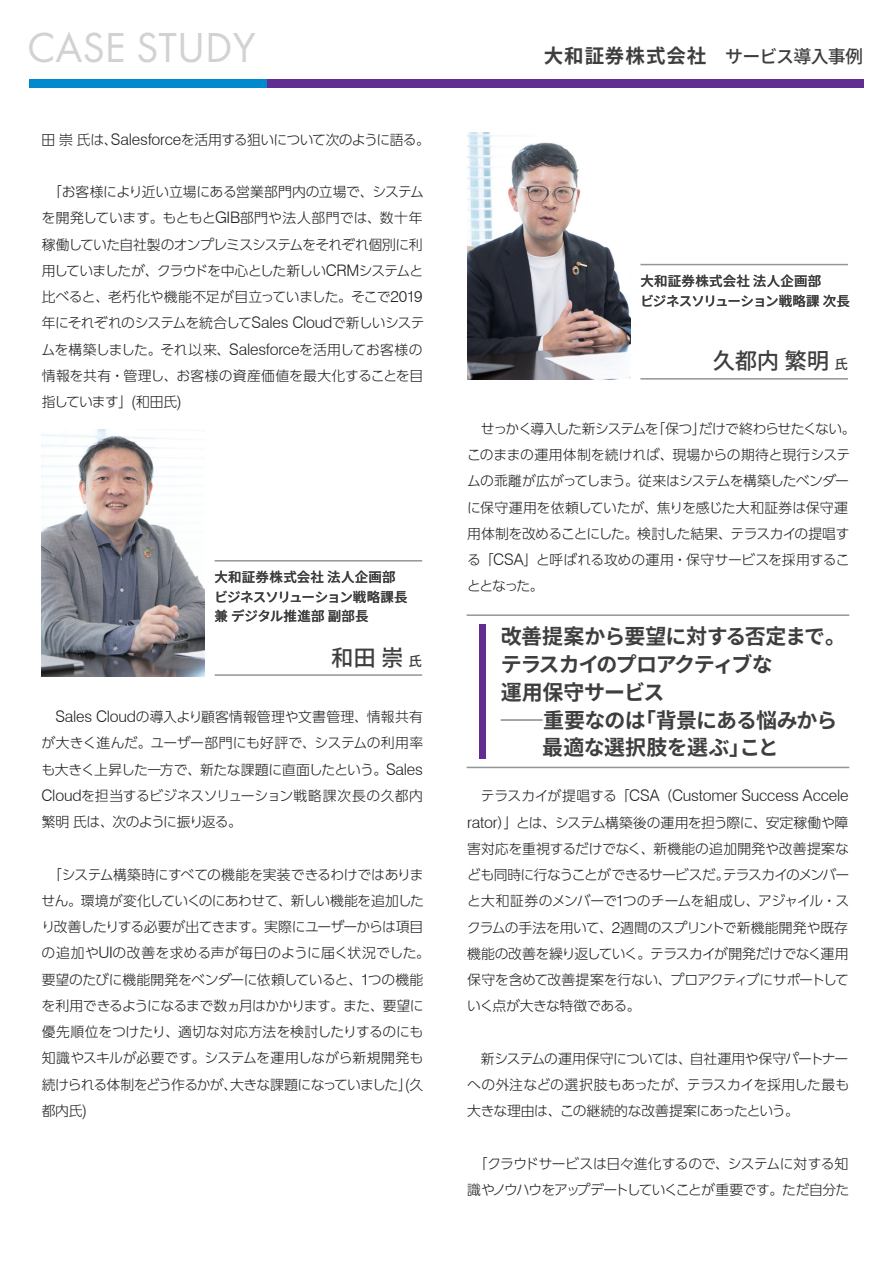
<style>
.page{position:relative;width:893px;height:1263px;background:#fff}
.page>*{position:absolute;margin:0;border:0;box-sizing:border-box;transform-origin:0 0}
.t1{font:43.5px "Futura PT";color:#d1d2d4}
.t2{font:500 22.5px "Gen Shin Gothic";letter-spacing:-.01em;color:#3e3e3f}
.t3{font:700 21px/27.8px "Gen Shin Gothic";letter-spacing:-.04em;color:#3e3e3f}
.t4{font:500 18px "Gen Shin Gothic";letter-spacing:-.045em;color:#3e3e3f}
.t5{font:300 15.9px "Swiss 721 BT";letter-spacing:-.01em;color:#231f20}
.t6{font:300 13.8px/26.2px "UD Shin Go Pro";letter-spacing:-.03em;color:#231f20}
.t7{font:500 13.5px/19.5px "Gen Shin Gothic";letter-spacing:.01em;color:#3e3e3f}
.s1{font-family:"Swiss 721 BT";font-size:15.9px}
.s2{font-size:13.5px}
.s3{font-weight:700;font-size:19.5px}
.s4{font-family:"UD Shin Go Pro";font-size:13.8px}
</style>
<div class="page">
<div style="left:30px;top:79px;width:833px;height:9px;background:#612d91"></div>
<div style="left:30px;top:79px;width:237px;height:9px;background:#0089cf"></div>
<hr style="left:467px;top:614px;width:382px;height:2px;background:#939598">
<hr style="left:467px;top:767px;width:382px;height:1px;background:#939598">
<div style="left:479px;top:625px;width:6px;height:134px;background:#612d91"></div>
<img style="left:42px;top:429px;width:163px;height:247px">
<hr style="left:215px;top:560px;width:207px;height:1px;background:#939598">
<hr style="left:215px;top:674px;width:207px;height:2px;background:#939598">
<img style="left:468px;top:133px;width:162px;height:247px">
<hr style="left:640px;top:264px;width:208px;height:1px;background:#939598">
<hr style="left:640px;top:378px;width:208px;height:2px;background:#939598">
<h1 class="t1" style="left:27px;top:21px;width:230px">CASE STUDY</h1>
<p class="t6" style="left:42px;top:126px;width:390px">田崇氏は、<span class="s1">Salesforce</span>を活用する狙いについて次のように語る。</p>
<p class="t6" style="left:42px;top:178px;width:385px;text-indent:7px">「お客様により近い立場にある営業部門内の立場で、システムを開発しています。もともと<span class="s1">GIB</span>部門や法人部門では、数十年稼働していた自社製のオンプレミスシステムをそれぞれ個別に利用していましたが、クラウドを中心とした新しい<span class="s1">CRM</span>システムと比べると、老朽化や機能不足が目立っていました。そこで<span class="s1">2019</span>年にそれぞれのシステムを統合して<span class="s1">Sales Cloud</span>で新しいシステムを構築しました。それ以来、<span class="s1">Salesforce</span>を活用してお客様の情報を共有・管理し、お客様の資産価値を最大化することを目指しています」<span class="s1">(</span>和田氏<span class="s1">)</span></p>
<p class="t7" style="left:215px;top:567px;width:195px">大和証券株式会社 法人企画部ビジネスソリューション戦略課長兼 デジタル推進部 副部長</p>
<h2 class="t2" style="left:331px;top:641px;width:92px">和田 崇 <span class="s2">氏</span></h2>
<p class="t6" style="left:42px;top:703px;width:383px;text-align:justify;text-indent:14px"><span class="s1">Sales Cloud</span>の導入より顧客情報管理や文書管理、情報共有が大きく進んだ。ユーザー部門にも好評で、システムの利用率も大きく上昇した一方で、新たな課題に直面したという。<span class="s1">Sales Cloud</span>を担当するビジネスソリューション戦略課次長の久都内繁明氏は、次のように振り返る。</p>
<p class="t6" style="left:41px;top:861px;width:390px;text-indent:7px">「システム構築時にすべての機能を実装できるわけではありません。環境が変化していくのにあわせて、新しい機能を追加したり改善したりする必要が出てきます。実際にユーザーからは項目の追加や<span class="s1">UI</span>の改善を求める声が毎日のように届く状況でした。要望のたびに機能開発をベンダーに依頼していると、<span class="s1">1</span>つの機能を利用できるようになるまで数ヵ月はかかります。また、要望に優先順位をつけたり、適切な対応方法を検討したりするのにも知識やスキルが必要です。システムを運用しながら新規開発も続けられる体制をどう作るかが、大きな課題になっていました」<span class="s1">(</span>久都内氏<span class="s1">)</span></p>
<h3 class="t4" style="left:544px;top:43px;width:321px"><span class="s3">大和証券株式会社</span>　サービス導入事例</h3>
<p class="t7" style="left:640px;top:271px;width:211px">大和証券株式会社 法人企画部<br>ビジネスソリューション戦略課 次長</p>
<h2 class="t2" style="left:713px;top:344px;width:137px">久都内 繁明 <span class="s2">氏</span></h2>
<p class="t6" style="left:467px;top:415px;width:390px;text-indent:14px">せっかく導入した新システムを「保つ」だけで終わらせたくない。このままの運用体制を続ければ、現場からの期待と現行システムの乖離が広がってしまう。従来はシステムを構築したベンダーに保守運用を依頼していたが、焦りを感じた大和証券は保守運用体制を改めることにした。検討した結果、テラスカイの提唱する「<span class="s1">CSA</span>」と呼ばれる攻めの運用・保守サービスを採用することとなった。</p>
<h3 class="t3" style="left:501px;top:622px;width:347px">改善提案から要望に対する否定まで。テラスカイのプロアクティブな<br>運用保守サービス<br>─重要なのは「背景にある悩みから　　最適な選択肢を選ぶ」こと</h3>
<p class="t5" style="left:481px;top:786px;width:369px"><span class="s4">テラスカイが提唱する「</span>CSA<span class="s4">（</span>Customer Success Accele</p>
<p class="t6" style="left:467px;top:809px;width:384px;text-align:justify"><span class="s1">rator</span>）」とは、システム構築後の運用を担う際に、安定稼働や障害対応を重視するだけでなく、新機能の追加開発や改善提案なども同時に行なうことができるサービスだ。テラスカイのメンバーと大和証券のメンバーで<span class="s1">1</span>つのチームを組成し、アジャイル・スクラムの手法を用いて、<span class="s1">2</span>週間のスプリントで新機能開発や既存機能の改善を繰り返していく。テラスカイが開発だけでなく運用保守を含めて改善提案を行ない、プロアクティブにサポートしていく点が大きな特徴である。</p>
<p class="t6" style="left:467px;top:1045px;width:383px;text-align:justify;text-indent:14px">新システムの運用保守については、自社運用や保守パートナーへの外注などの選択肢もあったが、テラスカイを採用した最も大きな理由は、この継続的な改善提案にあったという。</p>
<p class="t6" style="left:467px;top:1150px;width:384px;text-align:center">「クラウドサービスは日々進化するので、システムに対する知識やノウハウをアップデートしていくことが重要です。ただ自分た</p>
</div>
